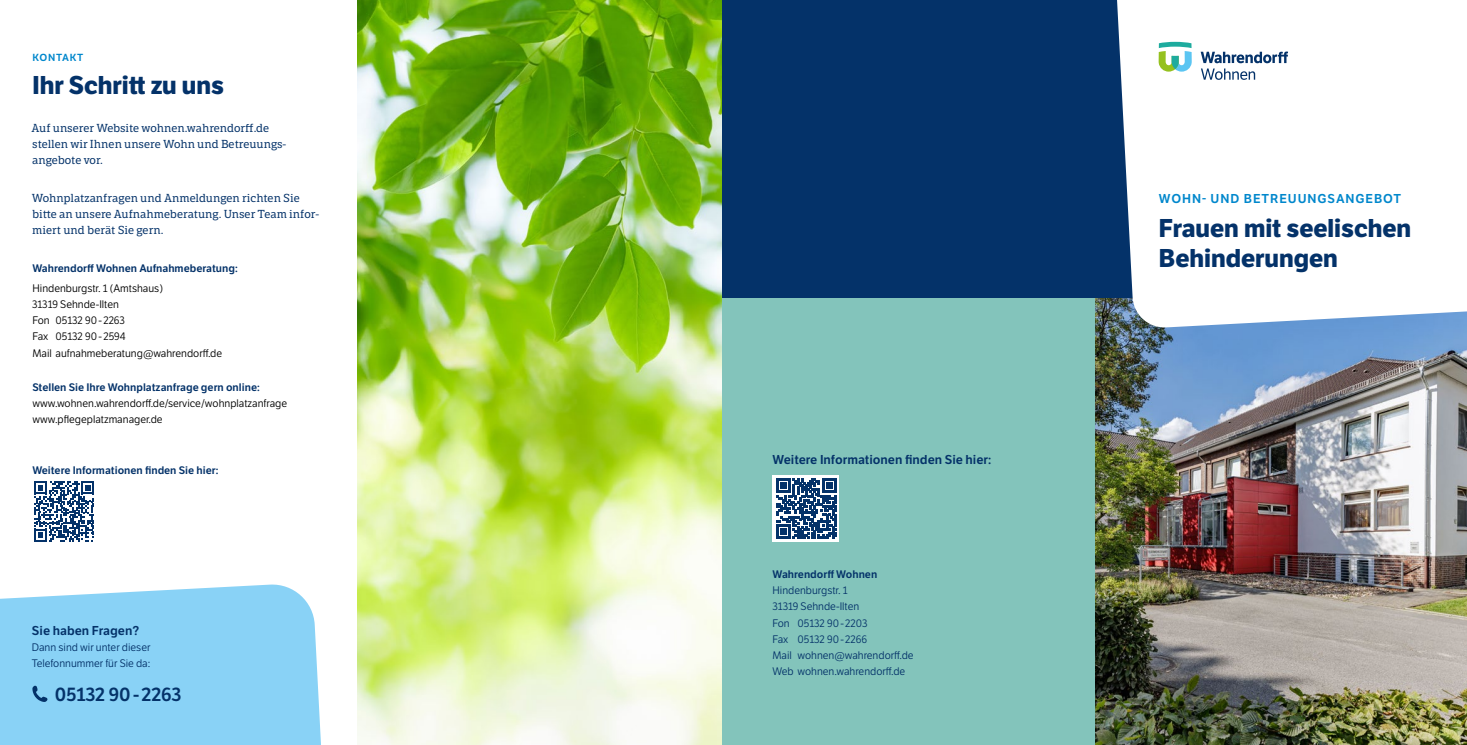
<style>
.page{position:relative;width:1467px;height:745px;background:#fff}
.page>*{position:absolute;margin:0;border:0;box-sizing:border-box;transform-origin:0 0}
.t1{font:700 25px/30px "LFT Etica";color:#043269}
.t2{font:18.75px "LFT Etica SB";letter-spacing:-.01em;color:#043269}
.t3{font:12.5px "LFT Etica SB";color:#043269}
.t4{font:12.5px "LFT Etica SB";letter-spacing:.075em;color:#0087cc}
.t5{font:11.25px/16.2px "LFT Etica Sheriff";color:#043269}
.t6{font:10.62px/16.2px "LFT Etica";color:#000}
.t7{font:10.62px/16.2px "LFT Etica";color:#043269}
.t8{font:10.62px "LFT Etica SB";color:#043269}
.t9{font:10px "LFT Etica SB";letter-spacing:.075em;color:#0087cc}
</style>
<div class="page">
<img style="left:358px;top:0;width:365px;height:744px">
<div style="left:1078px;top:0;width:383px;height:298px;background:#043269"></div>
<img style="left:1095px;top:298px;width:372px;height:446px">
<div style="left:1115px;top:0;width:352px;height:328px;background:#fff"></div>
<div style="left:723px;top:0;width:372px;height:298px;background:#043269"></div>
<div style="left:723px;top:298px;width:372px;height:446px;background:#83c4bb"></div>
<svg style="left:1159px;top:42px;width:33px;height:30px"></svg>
<svg style="left:1201px;top:51px;width:87px;height:29px"></svg>
<div style="left:0;top:584px;width:321px;height:160px;background:#89d2f6"></div>
<svg style="left:34px;top:481px;width:60px;height:60px"></svg>
<svg style="left:32px;top:685px;width:16px;height:16px"></svg>
<div style="left:772px;top:475px;width:67px;height:66px;background:#fff"></div>
<svg style="left:776px;top:478px;width:61px;height:60px"></svg>
<p class="t9" style="left:33px;top:51px;width:52px">KONTAKT</p>
<h1 class="t1" style="left:32px;top:70px;width:193px">Ihr Schritt zu uns</h1>
<p class="t5" style="left:32px;top:120px;width:256px">Auf unserer Website wohnen.wahrendorff.de stellen wir Ihnen unsere Wohn und Betreuungs&shy;angebote vor.</p>
<p class="t5" style="left:32px;top:190px;width:289px">Wohnplatzanfragen und Anmeldungen richten Sie bitte an unsere Aufnahmeberatung. Unser Team infor&shy;miert und berät Sie gern.</p>
<p class="t8" style="left:32px;top:261px;width:207px">Wahrendorff Wohnen Aufnahmeberatung:</p>
<p class="t6" style="left:32px;top:280px;width:192px">Hindenburgstr. 1 (Amtshaus)<br>31319 Sehnde-Ilten<br>Fon 05132 90-2263<br>Fax 05132 90-2594<br>Mail aufnahmeberatung@wahrendorff.de</p>
<p class="t8" style="left:32px;top:380px;width:229px">Stellen Sie Ihre Wohnplatzanfrage gern online:</p>
<p class="t6" style="left:32px;top:395px;width:256px">www.wohnen.wahrendorff.de/service/wohnplatzanfrage www.pflegeplatzmanager.de</p>
<p class="t8" style="left:32px;top:463px;width:188px">Weitere Informationen finden Sie hier:</p>
<p class="t3" style="left:32px;top:622px;width:109px">Sie haben Fragen?</p>
<p class="t7" style="left:32px;top:639px;width:120px">Dann sind wir unter dieser<br>Telefonnummer für Sie da:</p>
<h2 class="t2" style="left:55px;top:682px;width:128px">05132 90-2263</h2>
<p class="t3" style="left:772px;top:451px;width:220px">Weitere Informationen finden Sie hier:</p>
<p class="t8" style="left:772px;top:567px;width:106px">Wahrendorff Wohnen</p>
<p class="t7" style="left:772px;top:582px;width:143px">Hindenburgstr. 1<br>31319 Sehnde-Ilten<br>Fon 05132 90-2203<br>Fax 05132 90-2266<br>Mail wohnen@wahrendorff.de<br>Web wohnen.wahrendorff.de</p>
<p class="t4" style="left:1159px;top:191px;width:244px">WOHN- UND BETREUUNGSANGEBOT</p>
<h1 class="t1" style="left:1159px;top:213px;width:254px">Frauen mit seelischen<br>Behinderungen</h1>
</div>
